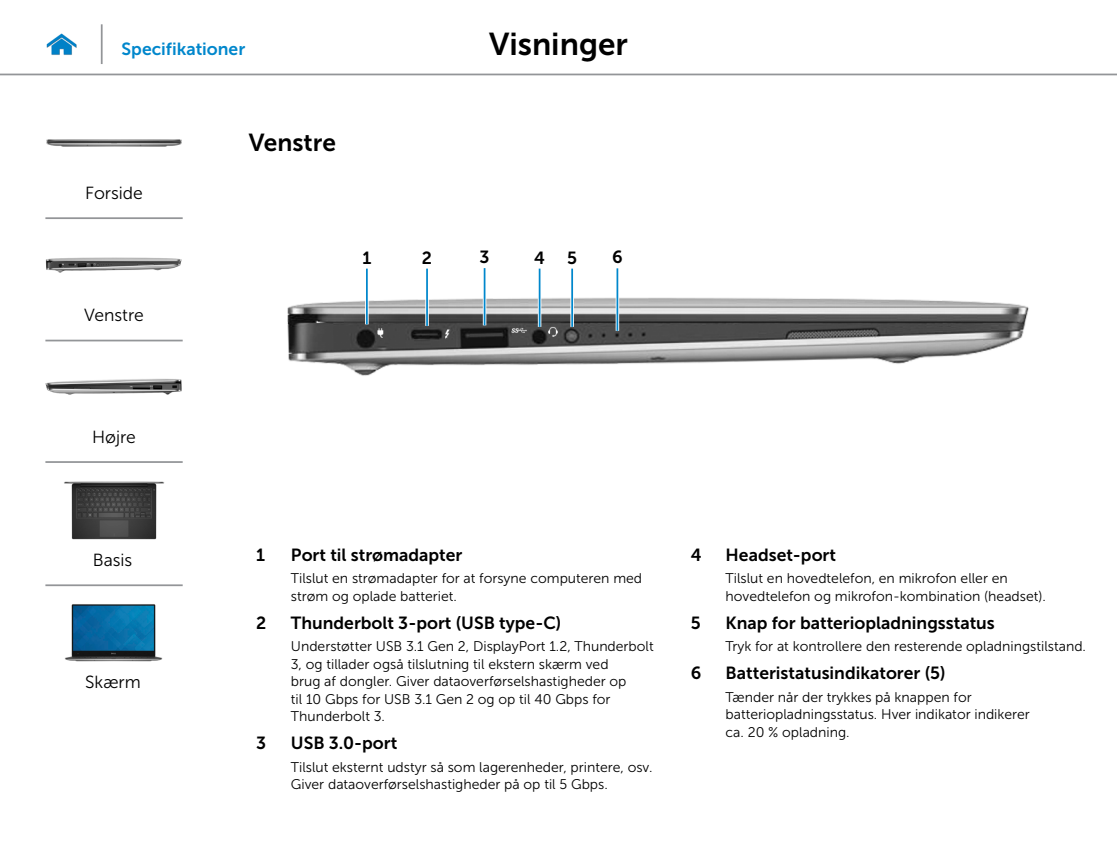
<style>
.page{position:relative;width:1117px;height:844px;background:#fff}
.page>*{position:absolute;margin:0;border:0;box-sizing:border-box;transform-origin:0 0}
.t1{font:31.5px "Museo Sans For Dell 700";color:#000}
.Head2{font:24.5px "Museo Sans For Dell 700";color:#000}
.Callout_Head{font:17.5px "Museo Sans For Dell 700";color:#000}
.t2{font:17.5px "Museo Sans For Dell 300";color:#000}
.t3{font:17.5px "Museo Sans For Dell 700";color:#0087cc}
.Callout-L{font:17.5px "Museo Sans For Dell 700";color:#000}
.Callout_description{font:14px/17.5px "Museo Sans For Dell 300";color:#000}
</style>
<div class="page">
<hr style="left:0;top:74px;width:1116px;height:1px;background:#939598">
<img style="left:46px;top:33px;width:31px;height:22px">
<img style="left:287px;top:290px;width:742px;height:86px">
<hr style="left:425px;top:268px;width:3px;height:58px;background:#fff">
<hr style="left:426px;top:268px;width:2px;height:58px;background:#0087cc">
<svg style="left:482px;top:268px;width:4px;height:57px"></svg>
<hr style="left:483px;top:268px;width:2px;height:57px;background:#0087cc">
<svg style="left:537px;top:268px;width:4px;height:59px"></svg>
<hr style="left:538px;top:268px;width:2px;height:59px;background:#0087cc">
<hr style="left:570px;top:268px;width:3px;height:59px;background:#fff">
<hr style="left:571px;top:268px;width:2px;height:59px;background:#0087cc">
<hr style="left:365px;top:268px;width:3px;height:56px;background:#fff">
<hr style="left:366px;top:268px;width:1px;height:56px;background:#0087cc">
<svg style="left:615px;top:268px;width:4px;height:63px"></svg>
<hr style="left:616px;top:268px;width:2px;height:63px;background:#0087cc">
<hr style="left:101px;top:24px;width:2px;height:40px;background:#939598">
<img style="left:46px;top:139px;width:136px;height:8px">
<img style="left:45px;top:257px;width:137px;height:16px">
<img style="left:45px;top:378px;width:137px;height:17px">
<img style="left:64px;top:481px;width:100px;height:58px">
<img style="left:65px;top:604px;width:98px;height:57px">
<hr style="left:45px;top:217px;width:138px;height:2px;background:#939598">
<hr style="left:45px;top:339px;width:138px;height:2px;background:#939598">
<hr style="left:45px;top:461px;width:138px;height:2px;background:#939598">
<hr style="left:45px;top:584px;width:138px;height:2px;background:#939598">
<p class="t3" style="left:122px;top:39px;width:125px">Specifikationer</p>
<h1 class="t1" style="left:489px;top:26px;width:140px">Visninger</h1>
<p class="t2" style="left:85px;top:183px;width:59px">Forside</p>
<p class="t2" style="left:84px;top:305px;width:61px">Venstre</p>
<p class="Head2" style="left:249px;top:128px;width:89px">Venstre</p>
<p class="Callout-L" style="left:362px;top:248px;width:10px">1</p>
<p class="Callout-L" style="left:422px;top:248px;width:12px">2</p>
<p class="Callout-L" style="left:479px;top:247px;width:12px">3</p>
<p class="Callout-L" style="left:534px;top:248px;width:12px">4</p>
<p class="Callout-L" style="left:567px;top:248px;width:11px">5</p>
<p class="Callout-L" style="left:612px;top:247px;width:12px">6</p>
<p class="t2" style="left:92px;top:428px;width:45px">Højre</p>
<p class="t2" style="left:93px;top:550px;width:41px">Basis</p>
<p class="t2" style="left:85px;top:672px;width:57px">Skærm</p>
<p class="Callout_Head" style="left:256px;top:544px;width:10px">1</p>
<p class="Callout_Head" style="left:291px;top:544px;width:173px">Port til strømadapter</p>
<p class="Callout_description" style="left:291px;top:569px;width:353px">Tilslut en strømadapter for at forsyne computeren med strøm og oplade batteriet.</p>
<p class="Callout_Head" style="left:256px;top:612px;width:12px">2</p>
<p class="Callout_Head" style="left:291px;top:612px;width:272px">Thunderbolt 3-port (USB type-C)</p>
<p class="Callout_description" style="left:291px;top:637px;width:364px">Understøtter USB 3.1 Gen 2, DisplayPort 1.2, Thunderbolt 3, og tillader også tilslutning til ekstern skærm ved<br>brug af dongler. Giver dataoverførselshastigheder op<br>til 10 Gbps for USB 3.1 Gen 2 og op til 40 Gbps for Thunderbolt 3.</p>
<p class="Callout_Head" style="left:256px;top:733px;width:12px">3</p>
<p class="Callout_Head" style="left:291px;top:733px;width:108px">USB 3.0-port</p>
<p class="Callout_description" style="left:291px;top:758px;width:363px">Tilslut eksternt udstyr så som lagerenheder, printere, osv.<br>Giver dataoverførselshastigheder på op til 5 Gbps.</p>
<p class="Callout_Head" style="left:690px;top:544px;width:12px">4</p>
<p class="Callout_Head" style="left:725px;top:544px;width:112px">Headset-port</p>
<p class="Callout_description" style="left:725px;top:569px;width:322px">Tilslut en hovedtelefon, en mikrofon eller en hovedtelefon og mikrofon-kombination (headset).</p>
<p class="Callout_Head" style="left:690px;top:612px;width:11px">5</p>
<p class="Callout_Head" style="left:725px;top:612px;width:271px">Knap for batteriopladningsstatus</p>
<p class="Callout_description" style="left:725px;top:637px;width:362px">Tryk for at kontrollere den resterende opladningstilstand.</p>
<p class="Callout_Head" style="left:690px;top:663px;width:12px">6</p>
<p class="Callout_Head" style="left:725px;top:663px;width:221px">Batteristatusindikatorer (5)</p>
<p class="Callout_description" style="left:725px;top:688px;width:305px">Tænder når der trykkes på knappen for batteriopladningsstatus. Hver indikator indikerer ca. 20 % opladning.</p>
</div>
